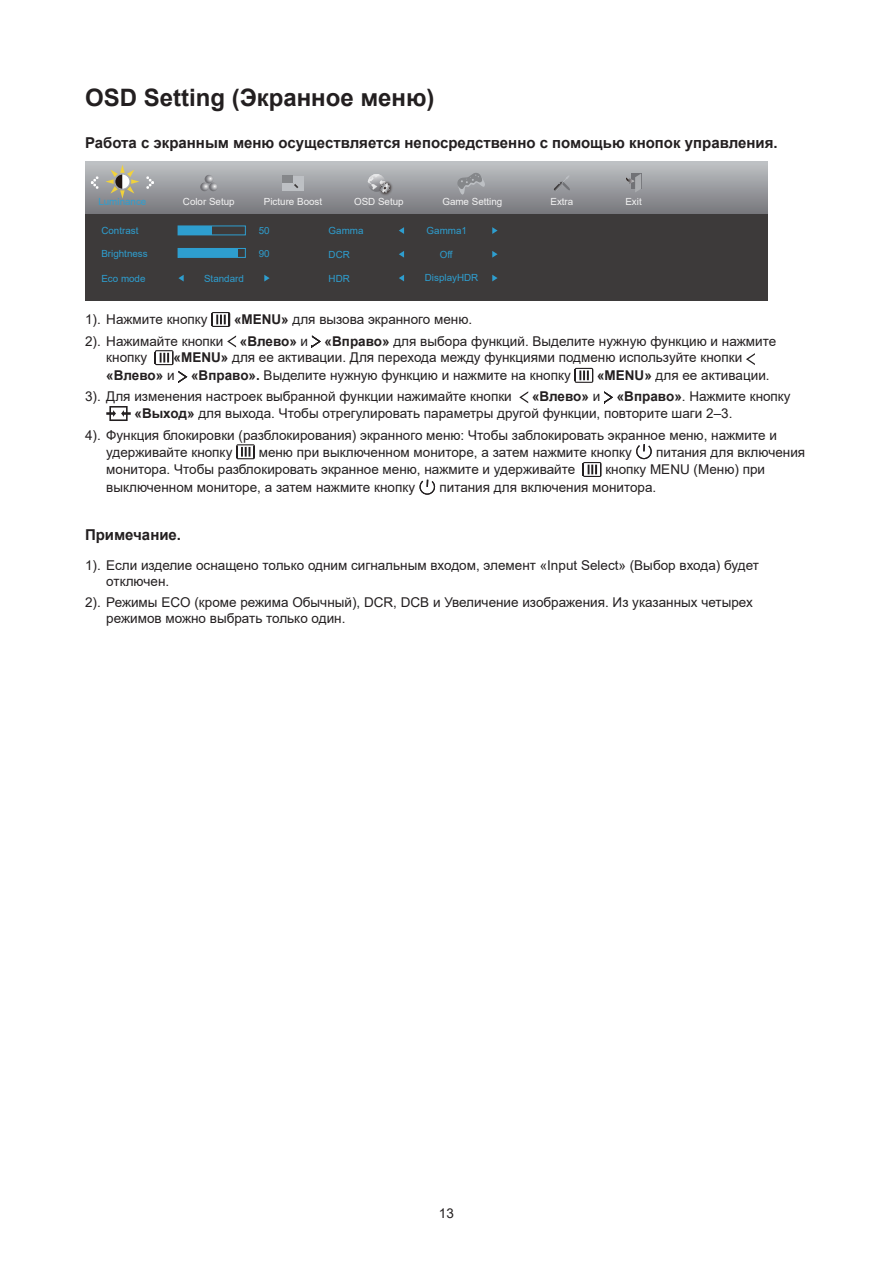
<style>
.page{position:relative;width:893px;height:1263px;background:#fff}
.page>*{position:absolute;margin:0;border:0;box-sizing:border-box;transform-origin:0 0}
.t1{font:700 24px "Arial";color:#231f20}
.t2{font:700 15px "Arial";color:#231f20}
.t3{font:13.5px/17px "Arial";color:#231f20}
.t4{font:9.75px "Arial";color:#2e9ecf}
.t5{font:9.75px "Arial";color:#f3f3f3}
.s1{font-weight:700}
</style>
<div class="page">
<svg style="left:85px;top:162px;width:683px;height:52px;background:#999b9f"></svg>
<div style="left:85px;top:214px;width:683px;height:87px;background:#3d3a3a"></div>
<svg style="left:91px;top:176px;width:8px;height:13px"></svg>
<svg style="left:146px;top:176px;width:8px;height:13px"></svg>
<svg style="left:105px;top:165px;width:34px;height:34px"></svg>
<svg style="left:200px;top:175px;width:18px;height:16px"></svg>
<div style="left:283px;top:176px;width:21px;height:15px;background:#bdc0c4"></div>
<div style="left:283px;top:176px;width:10px;height:7px;background:#85878a"></div>
<img style="left:377px;top:180px;width:18px;height:18px">
<svg style="left:368px;top:174px;width:22px;height:19px"></svg>
<svg style="left:626px;top:173px;width:15px;height:19px"></svg>
<svg style="left:553px;top:175px;width:18px;height:16px"></svg>
<div style="left:178px;top:226px;width:34px;height:9px;background:#2e9ecf"></div>
<div style="left:178px;top:248px;width:68px;height:10px;border:1px solid #2e9ecf"></div>
<div style="left:178px;top:248px;width:59px;height:9px;background:#2e9ecf"></div>
<svg style="left:178px;top:275px;width:6px;height:6px"></svg>
<svg style="left:264px;top:275px;width:6px;height:6px"></svg>
<svg style="left:399px;top:227px;width:5px;height:7px"></svg>
<svg style="left:492px;top:227px;width:6px;height:7px"></svg>
<svg style="left:399px;top:251px;width:5px;height:7px"></svg>
<svg style="left:492px;top:251px;width:6px;height:7px"></svg>
<svg style="left:399px;top:275px;width:5px;height:6px"></svg>
<svg style="left:492px;top:275px;width:6px;height:6px"></svg>
<svg style="left:457px;top:172px;width:28px;height:23px"></svg>
<svg style="left:211px;top:312px;width:19px;height:15px"></svg>
<svg style="left:227px;top:335px;width:9px;height:12px"></svg>
<svg style="left:312px;top:335px;width:9px;height:12px"></svg>
<svg style="left:155px;top:350px;width:19px;height:15px"></svg>
<svg style="left:746px;top:353px;width:9px;height:12px"></svg>
<svg style="left:178px;top:371px;width:9px;height:12px"></svg>
<svg style="left:575px;top:368px;width:18px;height:15px"></svg>
<svg style="left:519px;top:391px;width:9px;height:12px"></svg>
<svg style="left:604px;top:391px;width:9px;height:12px"></svg>
<svg style="left:106px;top:406px;width:25px;height:15px"></svg>
<svg style="left:236px;top:444px;width:19px;height:15px"></svg>
<svg style="left:636px;top:444px;width:16px;height:15px"></svg>
<svg style="left:583px;top:462px;width:19px;height:15px"></svg>
<svg style="left:419px;top:480px;width:17px;height:15px"></svg>
<h1 class="t1" style="left:85px;top:80px;width:351px">OSD Setting (Экранное меню)</h1>
<p class="t2" style="left:85px;top:132px;width:694px">Работа с экранным меню осуществляется непосредственно с помощью кнопок управления.</p>
<p class="t4" style="left:98px;top:195px;width:50px">Luminance</p>
<p class="t5" style="left:183px;top:195px;width:53px">Color Setup</p>
<p class="t5" style="left:264px;top:195px;width:60px">Picture Boost</p>
<p class="t5" style="left:354px;top:195px;width:51px">OSD Setup</p>
<p class="t5" style="left:550px;top:195px;width:24px">Extra</p>
<p class="t5" style="left:625px;top:195px;width:18px">Exit</p>
<p class="t4" style="left:101px;top:224px;width:39px">Contrast</p>
<p class="t4" style="left:259px;top:224px;width:12px">50</p>
<p class="t4" style="left:101px;top:246px;width:48px">Brightness</p>
<p class="t4" style="left:259px;top:246px;width:12px">90</p>
<p class="t4" style="left:101px;top:271px;width:46px">Eco mode</p>
<p class="t4" style="left:204px;top:271px;width:41px">Standard</p>
<p class="t5" style="left:442px;top:195px;width:62px">Game Setting</p>
<p class="t4" style="left:329px;top:224px;width:36px">Gamma</p>
<p class="t4" style="left:427px;top:224px;width:42px">Gamma1</p>
<p class="t4" style="left:329px;top:248px;width:23px">DCR</p>
<p class="t4" style="left:440px;top:248px;width:14px">Off</p>
<p class="t4" style="left:329px;top:271px;width:23px">HDR</p>
<p class="t4" style="left:425px;top:271px;width:55px">DisplayHDR</p>
<p class="t3" style="left:85px;top:311px;width:124px">1). Нажмите кнопку</p>
<p class="t3" style="left:85px;top:309px;width:693px;line-height:21.1px;text-indent:149px"><span class="s1">«MENU»</span> для вызова экранного меню.<br>2). Нажимайте кнопки <span class="s1">«Влево»</span> и <span class="s1">«Вправо»</span> для выбора функций. Выделите нужную функцию и нажмите</p>
<p class="t3" style="left:106px;top:349px;width:42px">кнопку</p>
<p class="t3" style="left:106px;top:349px;width:637px;line-height:17.7px;text-indent:67px"><span class="s1">«МЕNU»</span> для ее активации. Для перехода между функциями подменю используйте кнопки <span class="s1">«Влево»</span> и <span class="s1">«Вправо».</span> Выделите нужную функцию и нажмите на кнопку</p>
<p class="t3" style="left:597px;top:367px;width:174px"><span class="s1">«MENU»</span> для ее активации.</p>
<p class="t3" style="left:85px;top:388px;width:428px">3). Для изменения настроек выбранной функции нажимайте кнопки</p>
<p class="t3" style="left:134px;top:388px;width:658px;text-indent:397px"><span class="s1">«Влево»</span> и <span class="s1">«Вправо»</span>. Нажмите кнопку <span class="s1">«Выход»</span> для выхода. Чтобы отрегулировать параметры другой функции, повторите шаги 2–3.</p>
<p class="t3" style="left:106px;top:426px;width:672px;text-indent:-21px">4). Функция блокировки (разблокирования) экранного меню: Чтобы заблокировать экранное меню, нажмите и удерживайте кнопку</p>
<p class="t3" style="left:259px;top:443px;width:375px">меню при выключенном мониторе, а затем нажмите кнопку</p>
<p class="t3" style="left:656px;top:443px;width:151px">питания для включения</p>
<p class="t3" style="left:106px;top:461px;width:470px">монитора. Чтобы разблокировать экранное меню, нажмите и удерживайте</p>
<p class="t3" style="left:605px;top:461px;width:161px">кнопку MENU (Меню) при</p>
<p class="t3" style="left:106px;top:479px;width:310px">выключенном мониторе, а затем нажмите кнопку</p>
<p class="t3" style="left:439px;top:479px;width:218px">питания для включения монитора.</p>
<p class="t2" style="left:85px;top:525px;width:98px">Примечание.</p>
<p class="t3" style="left:106px;top:557px;width:654px;line-height:16.2px;text-indent:-21px">1). Если изделие оснащено только одним сигнальным входом, элемент «Input Select» (Выбор входа) будет отключен.</p>
<p class="t3" style="left:106px;top:594px;width:648px;line-height:16.2px;text-indent:-21px">2). Режимы ECO (кроме режима Обычный), DCR, DCB и Увеличение изображения. Из указанных четырех режимов можно выбрать только один.</p>
<p class="t3" style="left:439px;top:1205px;width:17px">13</p>
</div>
